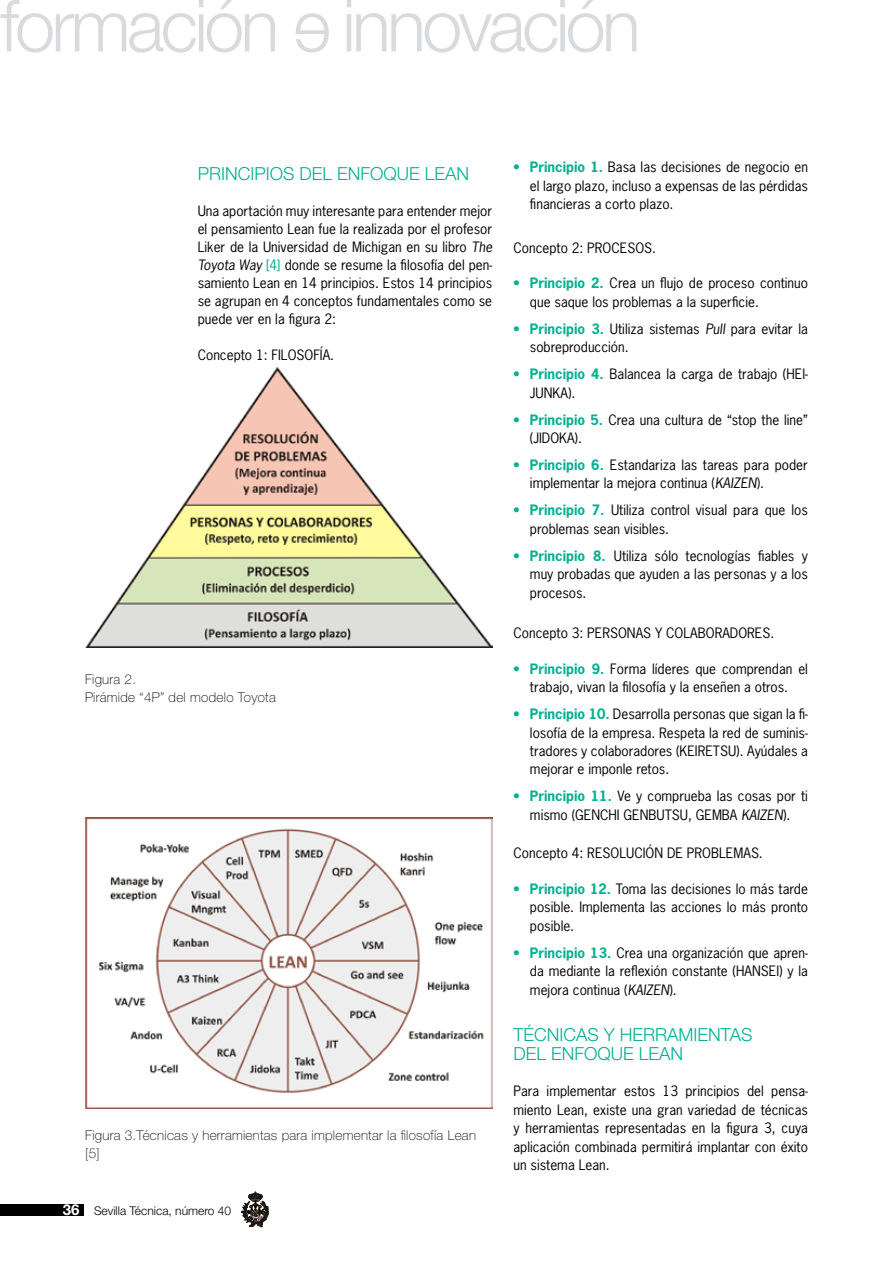
<style>
.page{position:relative;width:893px;height:1263px;background:#fff}
.page>*{position:absolute;margin:0;border:0;box-sizing:border-box;transform-origin:0 0}
.t1{font:300 72px "Helvetica Neue LT Std";letter-spacing:-.05em;color:#d9dadb}
.t2{font:300 18px/18.5px "Helvetica Neue LT Std";color:#01b091}
.t3{font:13.5px/18.5px "News Gothic Std";color:#000;text-align:justify}
.t4{font:100 13.5px/18px "Helvetica Neue LT Std";letter-spacing:.02em;color:#000}
.t5{font:300 12px "Helvetica Neue LT Std";color:#000}
.s1{font-style:italic}
.s2{color:#01b091}
.s3{font-weight:700;font-size:15px;color:#fff}
.s4{font-weight:700;color:#01b091}
</style>
<div class="page">
<div style="left:0;top:1204px;width:84px;height:12px;background:#000"></div>
<svg style="left:242px;top:1192px;width:27px;height:35px"></svg>
<img style="left:85px;top:817px;width:407px;height:292px">
<img style="left:86px;top:368px;width:406px;height:279px">
<h1 class="t1" style="left:0;top:-18px;width:281px">formación</h1>
<h1 class="t1" style="left:342px;top:-18px;width:300px">innovación</h1>
<h2 class="t2" style="left:198px;top:164px;width:273px">PRINCIPIOS DEL ENFOQUE LEAN</h2>
<p class="t3" style="left:198px;top:201px;width:296px;line-height:18px">Una aportación muy interesante para entender mejor el pensamiento Lean fue la realizada por el profesor Liker de la Universidad de Michigan en su libro <span class="s1">The Toyota Way</span> <span class="s2">[4]</span> donde se resume la filosofía del pen&shy;samiento Lean en 14 principios. Estos 14 principios se agrupan en 4 conceptos fundamentales como se puede ver en la figura 2:</p>
<p class="t3" style="left:198px;top:345px;width:138px">Concepto 1: FILOSOFÍA.</p>
<p class="t4" style="left:85px;top:670px;width:192px">Figura 2.<br>Pirámide “4P” del modelo Toyota</p>
<p class="t4" style="left:85px;top:1126px;width:392px">Figura 3.Técnicas y herramientas para implementar la filosofía Lean [5]</p>
<p class="t5" style="left:63px;top:1203px;width:170px"><span class="s3">36</span> Sevilla Técnica, número 40</p>
<p class="t3" style="left:530px;top:158px;width:279px;text-indent:-16px"><span class="s4">• Principio 1.</span> Basa las decisiones de negocio en el largo plazo, incluso a expensas de las pérdidas financieras a corto plazo.</p>
<p class="t3" style="left:513px;top:239px;width:144px">Concepto 2: PROCESOS.</p>
<p class="t3" style="left:530px;top:274px;width:279px;text-indent:-16px"><span class="s4">• Principio 2.</span> Crea un flujo de proceso continuo que saque los problemas a la superficie.</p>
<p class="t3" style="left:530px;top:319px;width:279px;text-indent:-16px"><span class="s4">• Principio 3.</span> Utiliza sistemas <span class="s1">Pull</span> para evitar la sobreproducción.</p>
<p class="t3" style="left:530px;top:365px;width:279px;text-indent:-16px"><span class="s4">• Principio 4.</span> Balancea la carga de trabajo (HEI-<br>JUNKA).</p>
<p class="t3" style="left:530px;top:410px;width:279px;text-indent:-16px"><span class="s4">• Principio 5.</span> Crea una cultura de “stop the line” (JIDOKA).</p>
<p class="t3" style="left:530px;top:456px;width:279px;text-indent:-16px"><span class="s4">• Principio 6.</span> Estandariza las tareas para poder implementar la mejora continua (<span class="s1">KAIZEN</span>).</p>
<p class="t3" style="left:530px;top:501px;width:279px;text-indent:-16px"><span class="s4">• Principio 7.</span> Utiliza control visual para que los problemas sean visibles.</p>
<p class="t3" style="left:530px;top:546px;width:279px;text-indent:-16px"><span class="s4">• Principio 8.</span> Utiliza sólo tecnologías fiables y muy probadas que ayuden a las personas y a los procesos.</p>
<p class="t3" style="left:513px;top:624px;width:262px">Concepto 3: PERSONAS Y COLABORADORES.</p>
<p class="t3" style="left:513px;top:659px;width:296px;text-align:center"><span class="s4">• Principio 9.</span> Forma líderes que comprendan el trabajo, vivan la filosofía y la enseñen a otros.</p>
<p class="t3" style="left:530px;top:705px;width:279px;text-indent:-16px"><span class="s4">• Principio 10.</span> Desarrolla personas que sigan la fi&shy;losofía de la empresa. Respeta la red de suminis&shy;tradores y colaboradores (KEIRETSU). Ayúdales a mejorar e imponle retos.</p>
<p class="t3" style="left:513px;top:787px;width:296px;text-align:center"><span class="s4">• Principio 11.</span> Ve y comprueba las cosas por ti mismo (GENCHI GENBUTSU, GEMBA <span class="s1">KAIZEN</span>).</p>
<p class="t3" style="left:513px;top:844px;width:251px">Concepto 4: RESOLUCIÓN DE PROBLEMAS.</p>
<p class="t3" style="left:530px;top:879px;width:279px;text-indent:-16px"><span class="s4">• Principio 12.</span> Toma las decisiones lo más tarde posible. Implementa las acciones lo más pronto posible.</p>
<p class="t3" style="left:530px;top:943px;width:279px;text-indent:-16px"><span class="s4">• Principio 13.</span> Crea una organización que apren&shy;da mediante la reflexión constante (HANSEI) y la mejora continua (<span class="s1">KAIZEN</span>).</p>
<h2 class="t2" style="left:513px;top:1025px;width:240px">TÉCNICAS Y HERRAMIENTAS<br>DEL ENFOQUE LEAN</h2>
<p class="t3" style="left:513px;top:1082px;width:296px">Para implementar estos 13 principios del pensa&shy;miento Lean, existe una gran variedad de técnicas y herramientas representadas en la figura 3, cuya aplicación combinada permitirá implantar con éxito un sistema Lean.</p>
</div>
